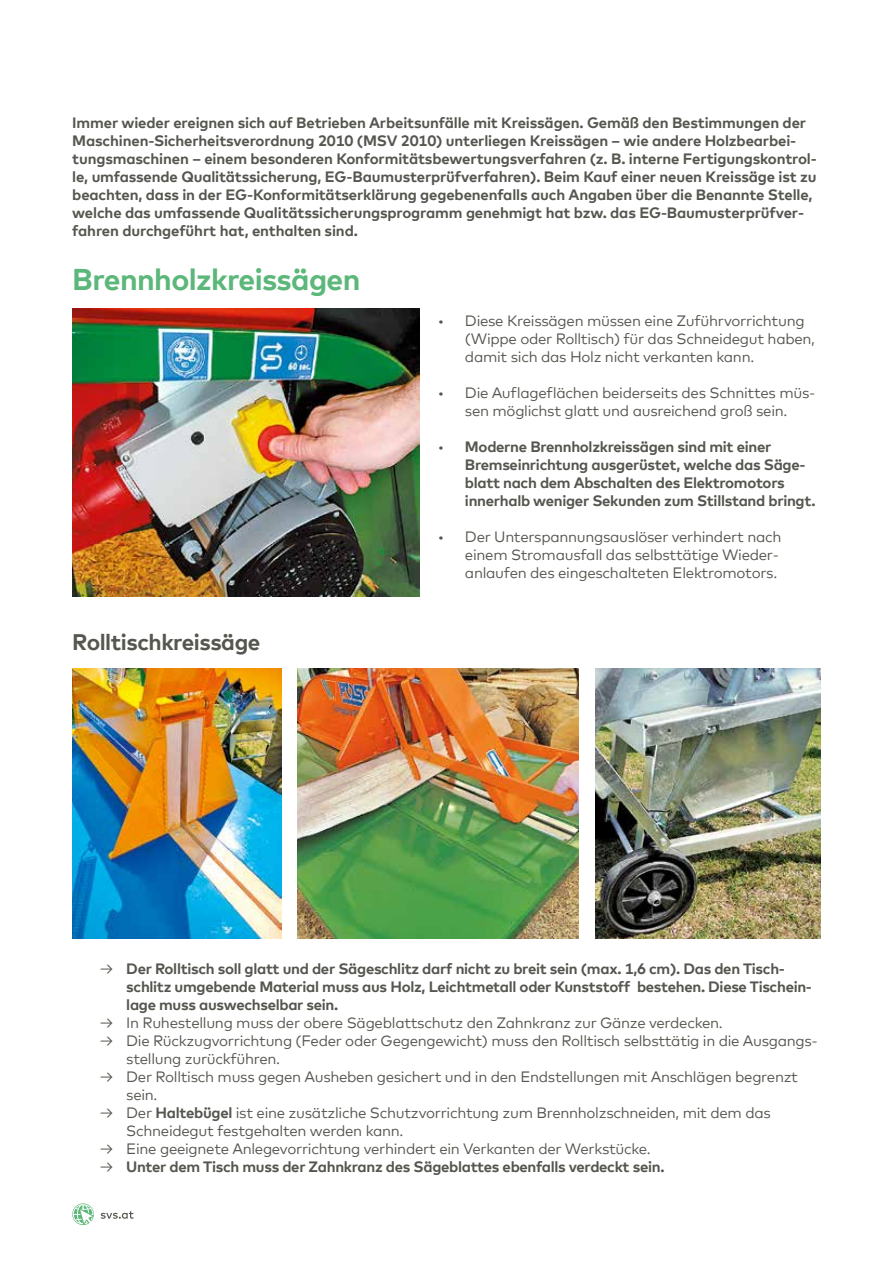
<style>
.page{position:relative;width:893px;height:1263px;background:#fff}
.page>*{position:absolute;margin:0;border:0;box-sizing:border-box;transform-origin:0 0}
.t1{font:700 30px "Mark Offc Pro";letter-spacing:-.02em;color:#5cb77a}
.t2{font:700 22.5px "Mark Offc Pro";letter-spacing:-.02em;color:#565650}
.t3{font:700 15px/18px "Mark Offc Pro";letter-spacing:-.015em;color:#565650}
.t4{font:15px/18px "Mark Offc Pro";letter-spacing:-.02em;color:#565650}
.s1{font-weight:400}
.s2{font-weight:700}
</style>
<div class="page">
<svg style="left:72px;top:1203px;width:22px;height:22px"></svg>
<svg style="left:101px;top:1211px;width:33px;height:8px"></svg>
<img style="left:72px;top:308px;width:347px;height:288px">
<img style="left:297px;top:668px;width:282px;height:270px">
<img style="left:72px;top:668px;width:209px;height:270px">
<img style="left:595px;top:668px;width:226px;height:270px">
<p class="t3" style="left:72px;top:113px;width:746px">Immer wieder ereignen sich auf Betrieben Arbeitsunfälle mit Kreissägen. Gemäß den Bestimmungen der Maschinen-Sicherheitsverordnung 2010 (MSV 2010) unterliegen Kreissägen – wie andere Holzbearbei&shy;tungsmaschinen – einem besonderen Konformitätsbewertungsverfahren (z. B. interne Fertigungskontrol&shy;le, umfassende Qualitätssicherung, EG-Baumusterprüfverfahren). Beim Kauf einer neuen Kreissäge ist zu beachten, dass in der EG-Konformitätserklärung gegebenenfalls auch Angaben über die Benannte Stelle, welche das umfassende Qualitätssicherungsprogramm genehmigt hat bzw. das EG-Baumusterprüfver&shy;fahren durchgeführt hat, enthalten sind.</p>
<h1 class="t1" style="left:72px;top:257px;width:290px">Brennholzkreissägen</h1>
<h2 class="t2" style="left:72px;top:625px;width:190px">Rolltischkreissäge</h2>
<p class="t4" style="left:465px;top:311px;width:351px;text-indent:-27px">• Diese Kreissägen müssen eine Zuführvorrichtung (Wippe oder Rolltisch) für das Schneidegut haben, damit sich das Holz nicht verkanten kann.</p>
<p class="t4" style="left:438px;top:383px;width:379px;text-align:center">• Die Auflageflächen beiderseits des Schnittes müs&shy;sen möglichst glatt und ausreichend groß sein.</p>
<p class="t3" style="left:465px;top:437px;width:352px;text-indent:-27px"><span class="s1">•</span> Moderne Brennholzkreissägen sind mit einer Bremseinrichtung ausgerüstet, welche das Säge&shy;blatt nach dem Abschalten des Elektromotors innerhalb weniger Sekunden zum Stillstand bringt.</p>
<p class="t4" style="left:465px;top:527px;width:318px;text-indent:-27px">• Der Unterspannungsauslöser verhindert nach einem Stromausfall das selbsttätige Wieder&shy;anlaufen des eingeschalteten Elektromotors.</p>
<p class="t3" style="left:126px;top:959px;width:687px;text-indent:-27px"><span class="s1">→</span> Der Rolltisch soll glatt und der Sägeschlitz darf nicht zu breit sein (max. 1,6 cm). Das den Tisch&shy;schlitz umgebende Material muss aus Holz, Leichtmetall oder Kunststoff bestehen. Diese Tischein&shy;lage muss auswechselbar sein.</p>
<p class="t4" style="left:99px;top:1013px;width:625px">→ In Ruhestellung muss der obere Sägeblattschutz den Zahnkranz zur Gänze verdecken.</p>
<p class="t4" style="left:126px;top:1031px;width:693px;text-indent:-27px">→ Die Rückzugvorrichtung (Feder oder Gegengewicht) muss den Rolltisch selbsttätig in die Ausgangs&shy;stellung zurückführen.</p>
<p class="t4" style="left:126px;top:1067px;width:673px;text-indent:-27px">→ Der Rolltisch muss gegen Ausheben gesichert und in den Endstellungen mit Anschlägen begrenzt sein.</p>
<p class="t4" style="left:126px;top:1103px;width:646px;text-indent:-27px">→ Der <span class="s2">Haltebügel</span> ist eine zusätzliche Schutzvorrichtung zum Brennholzschneiden, mit dem das<br>Schneidegut festgehalten werden kann.</p>
<p class="t4" style="left:99px;top:1139px;width:553px">→ Eine geeignete Anlegevorrichtung verhindert ein Verkanten der Werkstücke.</p>
<p class="t3" style="left:99px;top:1157px;width:567px"><span class="s1">→</span> Unter dem Tisch muss der Zahnkranz des Sägeblattes ebenfalls verdeckt sein.</p>
</div>
